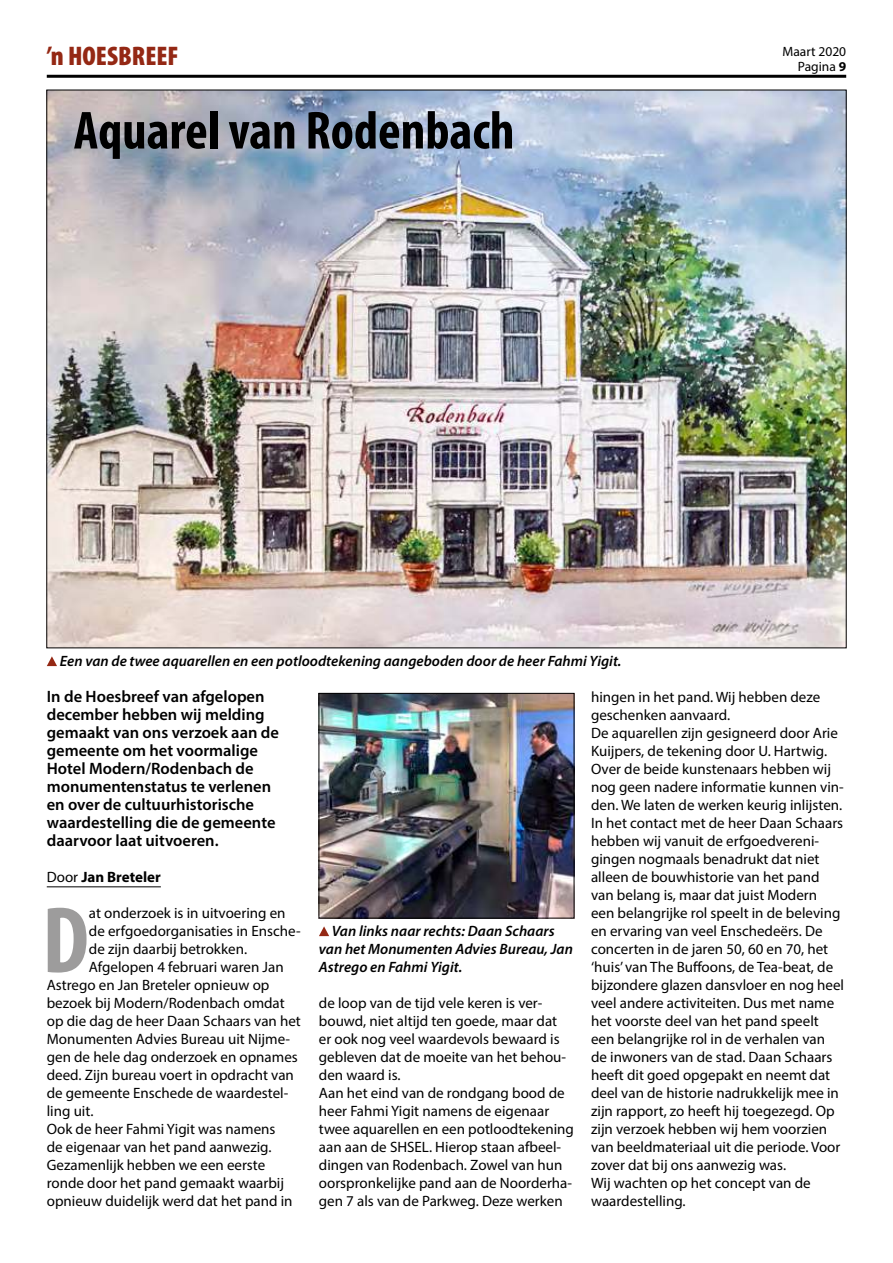
<style>
.page{position:relative;width:893px;height:1263px;background:#fff}
.page>*{position:absolute;margin:0;border:0;box-sizing:border-box;transform-origin:0 0}
.t1{font:700 condensed 95.1px "Myriad Pro";color:#9d9c9c}
.t2{font:700 condensed 54px "Myriad Pro";color:#000}
.t3{font:900 condensed 27px "Myriad Pro";color:#942814}
.t4{font:600 16.5px/18px "Myriad Pro";color:#000}
.t5{font:15px/18px "Myriad Pro";color:#000}
.t6{font:italic 600 15px/18px "Myriad Pro";color:#000}
.t7{font:700 15px "Myriad Pro";color:#000}
.t8{font:13.5px/15px "Myriad Pro";color:#000;text-align:right}
.s1{font-weight:700}
.s2{font-weight:400}
</style>
<div class="page">
<hr style="left:47px;top:75px;width:799px;height:3px;background:#000">
<hr style="left:47px;top:886px;width:114px;height:1px;background:#000">
<img style="left:49px;top:92px;width:795px;height:554px">
<svg style="left:47px;top:656px;width:10px;height:10px"></svg>
<img style="left:321px;top:695px;width:251px;height:221px">
<div style="left:319px;top:693px;width:255px;height:225px;border:1px solid #000"></div>
<svg style="left:319px;top:926px;width:10px;height:10px"></svg>
<h3 class="t3" style="left:47px;top:40px;width:133px">’n HOESBREEF</h3>
<h2 class="t2" style="left:74px;top:111px;width:442px">Aquarel van Rodenbach</h2>
<p class="t8" style="left:782px;top:45px;width:65px">Maart 2020<br>Pagina <span class="s1">9</span></p>
<p class="t6" style="left:60px;top:653px;width:563px">Een van de twee aquarellen en een potloodtekening aangeboden door de heer Fahmi Yigit.</p>
<p class="t4" style="left:47px;top:689px;width:234px">In de Hoesbreef van afgelopen december hebben wij melding gemaakt van ons verzoek aan de gemeente om het voormalige<br>Hotel Modern/Rodenbach de monumentenstatus te verlenen en over de cultuurhistorische waardestelling die de gemeente daarvoor laat uitvoeren.</p>
<p class="t7" style="left:47px;top:871px;width:116px"><span class="s2">Door</span> Jan Breteler</p>
<h1 class="t1" style="left:42px;top:905px;width:48px">D</h1>
<p class="t5" style="left:89px;top:905px;width:198px">at onderzoek is in uitvoering en</p>
<p class="t5" style="left:89px;top:923px;width:213px">de erfgoedorganisaties in Ensche-</p>
<p class="t5" style="left:89px;top:941px;width:160px">de zijn daarbij betrokken.</p>
<p class="t5" style="left:89px;top:959px;width:196px">Afgelopen 4 februari waren Jan</p>
<p class="t5" style="left:47px;top:977px;width:224px">Astrego en Jan Breteler opnieuw op</p>
<p class="t5" style="left:47px;top:995px;width:239px">bezoek bij Modern/Rodenbach omdat</p>
<p class="t5" style="left:47px;top:1013px;width:256px">op die dag de heer Daan Schaars van het</p>
<p class="t5" style="left:47px;top:1031px;width:245px">Monumenten Advies Bureau uit Nijme-</p>
<p class="t5" style="left:47px;top:1049px;width:253px">gen de hele dag onderzoek en opnames</p>
<p class="t5" style="left:47px;top:1067px;width:249px">deed. Zijn bureau voert in opdracht van</p>
<p class="t5" style="left:47px;top:1085px;width:243px">de gemeente Enschede de waardestel-</p>
<p class="t5" style="left:47px;top:1103px;width:48px">ling uit.</p>
<p class="t5" style="left:47px;top:1121px;width:230px">Ook de heer Fahmi Yigit was namens</p>
<p class="t5" style="left:47px;top:1139px;width:226px">de eigenaar van het pand aanwezig.</p>
<p class="t5" style="left:47px;top:1157px;width:220px">Gezamenlijk hebben we een eerste</p>
<p class="t5" style="left:47px;top:1175px;width:239px">ronde door het pand gemaakt waarbij</p>
<p class="t5" style="left:47px;top:1193px;width:247px">opnieuw duidelijk werd dat het pand in</p>
<p class="t6" style="left:319px;top:923px;width:255px;text-indent:13px">Van links naar rechts: Daan Schaars van het Monumenten Advies Bureau, Jan<br>Astrego en Fahmi Yigit.</p>
<p class="t5" style="left:319px;top:995px;width:256px">de loop van de tijd vele keren is ver&shy;bouwd, niet altijd ten goede, maar dat<br>er ook nog veel waardevols bewaard is gebleven dat de moeite van het behou&shy;den waard is.<br>Aan het eind van de rondgang bood de heer Fahmi Yigit namens de eigenaar twee aquarellen en een potloodtekening aan aan de SHSEL. Hierop staan afbeel&shy;dingen van Rodenbach. Zowel van hun oorspronkelijke pand aan de Noorderha&shy;gen 7 als van de Parkweg. Deze werken</p>
<p class="t5" style="left:591px;top:689px;width:255px">hingen in het pand. Wij hebben deze geschenken aanvaard.<br>De aquarellen zijn gesigneerd door Arie Kuijpers, de tekening door U. Hartwig.<br>Over de beide kunstenaars hebben wij nog geen nadere informatie kunnen vin&shy;den. We laten de werken keurig inlijsten.<br>In het contact met de heer Daan Schaars hebben wij vanuit de erfgoedvereni&shy;gingen nogmaals benadrukt dat niet alleen de bouwhistorie van het pand van belang is, maar dat juist Modern een belangrijke rol speelt in de beleving en ervaring van veel Enschedeërs. De concerten in de jaren 50, 60 en 70, het ‘huis’ van The Buffoons, de Tea-beat, de bijzondere glazen dansvloer en nog heel veel andere activiteiten. Dus met name het voorste deel van het pand speelt een belangrijke rol in de verhalen van de inwoners van de stad. Daan Schaars heeft dit goed opgepakt en neemt dat deel van de historie nadrukkelijk mee in zijn rapport, zo heeft hij toegezegd. Op zijn verzoek hebben wij hem voorzien van beeldmateriaal uit die periode. Voor zover dat bij ons aanwezig was.<br>Wij wachten op het concept van de waardestelling.</p>
</div>
